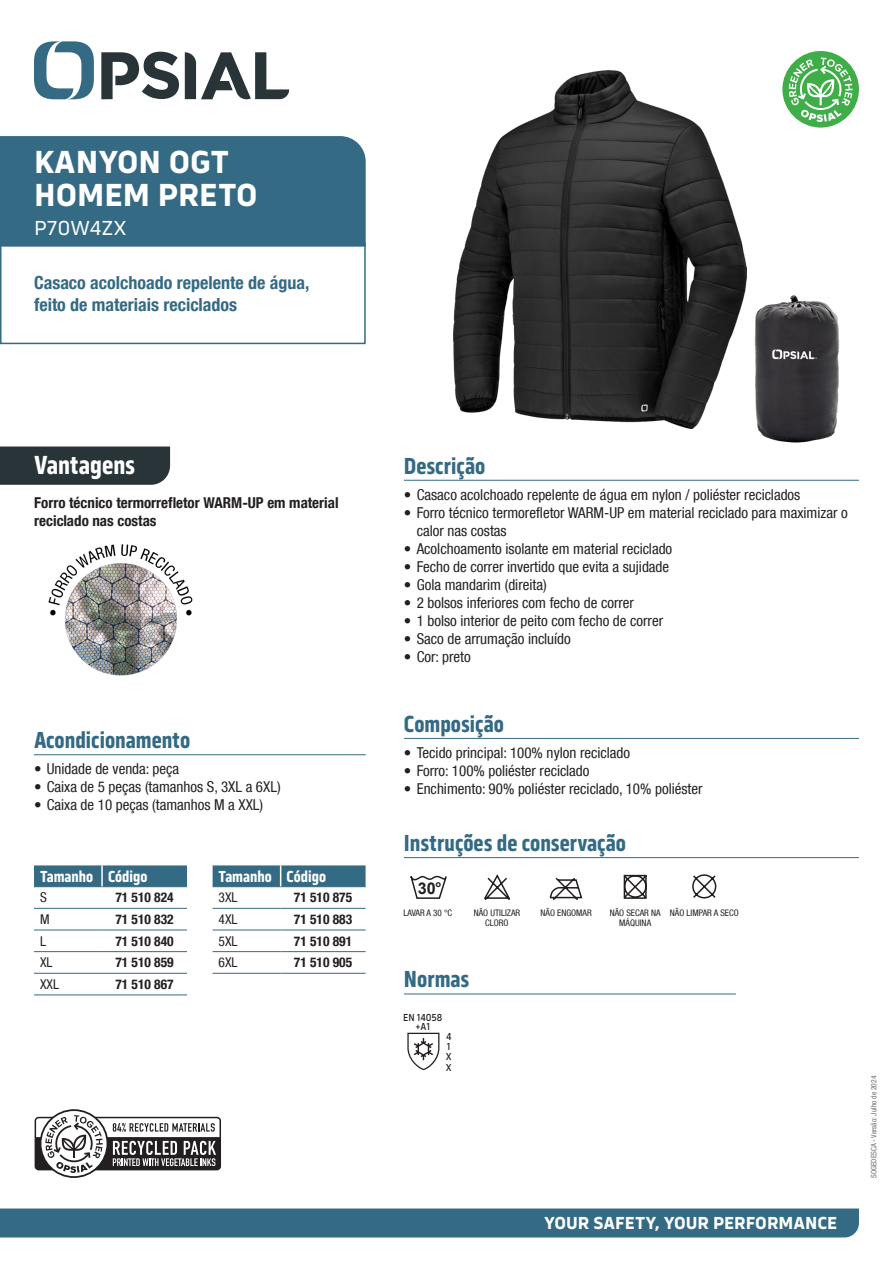
<style>
.page{position:relative;width:893px;height:1263px;background:#fff}
.page>*{position:absolute;margin:0;border:0;box-sizing:border-box;transform-origin:0 0}
.NOM_PRODUIT_NC{font:700 33px/33px "Serca";color:#fff}
.Benefices{font:700 27px "Serca Condensed";color:#fff}
.Sous-titres{font:700 24px "Serca Condensed";color:#346a84}
.Code_P{font:21px "Serca";letter-spacing:-.01em;color:#fff}
.PLUS_PRODUIT{font:700 condensed 18px/21.6px "Helvetica Neue LT Com";color:#346a84}
.t1{font:700 18px "Serca";color:#fff}
.tableauTitre{font:700 16.5px "Serca Condensed";color:#fff}
.t2{font:700 16.2px "Arial";color:#231f20}
.t3{font:condensed 15px/18px "Helvetica Neue LT Com";color:#231f20}
.Puces_benefices{font:700 condensed 15px/18px "Helvetica Neue LT Com";color:#231f20}
.TableauCode{font:700 condensed 13.5px "Helvetica Neue LT Com";color:#231f20}
.tableau{font:condensed 13.5px "Helvetica Neue LT Com";color:#231f20}
.t4{font:500 10.5px/10.1px "Serca";color:#231f20;text-align:center;scale:.88 1}
.Puces_texte_regular{font:condensed 9px/10.5px "Helvetica Neue LT Com";color:#231f20;text-align:center}
.Date{font:condensed 7.5px "Helvetica Neue LT Com";color:#6c6d70}
</style>
<div class="page">
<svg style="left:34px;top:41px;width:60px;height:58px"></svg>
<svg style="left:185px;top:52px;width:104px;height:48px"></svg>
<svg style="left:101px;top:52px;width:78px;height:47px"></svg>
<div style="left:0;top:1208px;width:859px;height:29px;background:#346a84"></div>
<hr style="left:34px;top:754px;width:332px;height:1px;background:#346a84">
<div style="left:34px;top:865px;width:153px;height:21px;background:#346a84"></div>
<hr style="left:34px;top:886px;width:68px;height:1px;background:#346a84">
<hr style="left:102px;top:886px;width:85px;height:1px;background:#346a84">
<hr style="left:34px;top:908px;width:68px;height:1px;background:#346a84">
<hr style="left:102px;top:908px;width:85px;height:1px;background:#346a84">
<hr style="left:34px;top:930px;width:68px;height:1px;background:#346a84">
<hr style="left:102px;top:930px;width:85px;height:1px;background:#346a84">
<hr style="left:34px;top:951px;width:68px;height:1px;background:#346a84">
<hr style="left:102px;top:951px;width:85px;height:1px;background:#346a84">
<hr style="left:34px;top:973px;width:68px;height:1px;background:#346a84">
<hr style="left:102px;top:973px;width:85px;height:1px;background:#346a84">
<hr style="left:34px;top:994px;width:68px;height:1px;background:#346a84">
<hr style="left:102px;top:994px;width:85px;height:1px;background:#346a84">
<hr style="left:101px;top:865px;width:2px;height:21px;background:#fff">
<hr style="left:213px;top:908px;width:68px;height:1px;background:#346a84">
<hr style="left:281px;top:908px;width:85px;height:1px;background:#346a84">
<hr style="left:213px;top:973px;width:68px;height:1px;background:#346a84">
<hr style="left:281px;top:973px;width:85px;height:1px;background:#346a84">
<svg style="left:213px;top:865px;width:153px;height:22px;background:#3b6f88"></svg>
<hr style="left:213px;top:930px;width:68px;height:1px;background:#346a84">
<hr style="left:281px;top:930px;width:85px;height:1px;background:#346a84">
<hr style="left:213px;top:951px;width:68px;height:1px;background:#346a84">
<hr style="left:281px;top:951px;width:85px;height:1px;background:#346a84">
<hr style="left:404px;top:480px;width:455px;height:1px;background:#346a84">
<hr style="left:404px;top:738px;width:455px;height:1px;background:#346a84">
<div style="left:0;top:446px;width:170px;height:39px;background:#293439"></div>
<div style="left:0;top:242px;width:366px;height:102px;border:2px solid #346a84"></div>
<div style="left:0;top:136px;width:366px;height:111px;background:#346a84"></div>
<img style="left:48px;top:544px;width:145px;height:132px">
<hr style="left:404px;top:857px;width:455px;height:1px;background:#346a84">
<svg style="left:410px;top:875px;width:37px;height:24px"></svg>
<svg style="left:623px;top:874px;width:24px;height:25px"></svg>
<svg style="left:692px;top:874px;width:25px;height:25px"></svg>
<svg style="left:549px;top:877px;width:34px;height:24px"></svg>
<svg style="left:483px;top:874px;width:28px;height:27px"></svg>
<img style="left:453px;top:70px;width:294px;height:358px">
<img style="left:754px;top:295px;width:86px;height:148px">
<div style="left:782px;top:51px;width:77px;height:77px;background:#3fae49;border-radius:50%"></div>
<svg style="left:789px;top:57px;width:64px;height:65px"></svg>
<svg style="left:34px;top:1109px;width:187px;height:69px"></svg>
<hr style="left:404px;top:993px;width:332px;height:1px;background:#346a84">
<svg style="left:407px;top:1033px;width:32px;height:37px"></svg>
<p class="NOM_PRODUIT_NC" style="left:34px;top:145px;width:225px">KANYON OGT<br>HOMEM PRETO</p>
<p class="Code_P" style="left:34px;top:216px;width:94px">P70W4ZX</p>
<p class="PLUS_PRODUIT" style="left:34px;top:272px;width:277px">Casaco acolchoado repelente de água, feito de materiais reciclados</p>
<p class="Benefices" style="left:34px;top:449px;width:102px">Vantagens</p>
<p class="Puces_benefices" style="left:34px;top:494px;width:306px">Forro técnico termorrefletor WARM-UP em material reciclado nas costas</p>
<p class="Sous-titres" style="left:34px;top:726px;width:158px">Acondicionamento</p>
<p class="t3" style="left:34px;top:760px;width:147px">• Unidade de venda: peça</p>
<p class="t3" style="left:34px;top:778px;width:248px">• Caixa de 5 peças (tamanhos S, 3XL a 6XL)</p>
<p class="t3" style="left:34px;top:796px;width:231px">• Caixa de 10 peças (tamanhos M a XXL)</p>
<p class="tableauTitre" style="left:40px;top:867px;width:55px">Tamanho</p>
<p class="tableauTitre" style="left:108px;top:867px;width:41px">Código</p>
<p class="tableau" style="left:40px;top:890px;width:8px">S</p>
<p class="TableauCode" style="left:115px;top:889px;width:60px">71 510 824</p>
<p class="tableau" style="left:40px;top:911px;width:11px">M</p>
<p class="TableauCode" style="left:115px;top:911px;width:60px">71 510 832</p>
<p class="tableau" style="left:40px;top:933px;width:7px">L</p>
<p class="TableauCode" style="left:115px;top:933px;width:60px">71 510 840</p>
<p class="tableau" style="left:40px;top:954px;width:14px">XL</p>
<p class="TableauCode" style="left:115px;top:954px;width:60px">71 510 859</p>
<p class="tableau" style="left:40px;top:976px;width:20px">XXL</p>
<p class="TableauCode" style="left:115px;top:976px;width:60px">71 510 867</p>
<p class="tableauTitre" style="left:219px;top:867px;width:55px">Tamanho</p>
<p class="tableauTitre" style="left:287px;top:867px;width:41px">Código</p>
<p class="tableau" style="left:219px;top:890px;width:20px">3XL</p>
<p class="TableauCode" style="left:294px;top:889px;width:60px">71 510 875</p>
<p class="tableau" style="left:219px;top:911px;width:20px">4XL</p>
<p class="TableauCode" style="left:294px;top:911px;width:60px">71 510 883</p>
<p class="tableau" style="left:219px;top:933px;width:20px">5XL</p>
<p class="TableauCode" style="left:294px;top:933px;width:60px">71 510 891</p>
<p class="tableau" style="left:219px;top:954px;width:20px">6XL</p>
<p class="TableauCode" style="left:294px;top:954px;width:60px">71 510 905</p>
<p class="Sous-titres" style="left:404px;top:452px;width:83px">Descrição</p>
<p class="t3" style="left:404px;top:485px;width:398px">• Casaco acolchoado repelente de água em nylon / poliéster reciclados</p>
<p class="t3" style="left:417px;top:503px;width:432px;text-indent:-13px">• Forro técnico termorefletor WARM-UP em material reciclado para maximizar o calor nas costas</p>
<p class="t3" style="left:404px;top:539px;width:270px">• Acolchoamento isolante em material reciclado</p>
<p class="t3" style="left:404px;top:557px;width:267px">• Fecho de correr invertido que evita a sujidade</p>
<p class="t3" style="left:404px;top:575px;width:144px">• Gola mandarim (direita)</p>
<p class="t3" style="left:404px;top:593px;width:232px">• 2 bolsos inferiores com fecho de correr</p>
<p class="t3" style="left:404px;top:611px;width:261px">• 1 bolso interior de peito com fecho de correr</p>
<p class="t3" style="left:404px;top:629px;width:168px">• Saco de arrumação incluído</p>
<p class="t3" style="left:404px;top:647px;width:68px">• Cor: preto</p>
<p class="Sous-titres" style="left:404px;top:710px;width:102px">Composição</p>
<p class="t3" style="left:404px;top:743px;width:228px">• Tecido principal: 100% nylon reciclado</p>
<p class="t3" style="left:404px;top:761px;width:187px">• Forro: 100% poliéster reciclado</p>
<p class="t3" style="left:404px;top:779px;width:300px">• Enchimento: 90% poliéster reciclado, 10% poliéster</p>
<p class="Sous-titres" style="left:404px;top:829px;width:224px">Instruções de conservação</p>
<p class="t2" style="left:418px;top:877px;width:25px">30°</p>
<p class="Puces_texte_regular" style="left:403px;top:907px;width:50px">LAVAR A 30 °C</p>
<p class="Puces_texte_regular" style="left:474px;top:907px;width:48px">NÃO UTILIZAR</p>
<p class="Puces_texte_regular" style="left:540px;top:907px;width:53px">NÃO ENGOMAR</p>
<p class="Puces_texte_regular" style="left:485px;top:918px;width:25px">CLORO</p>
<p class="Puces_texte_regular" style="left:610px;top:907px;width:52px">NÃO SECAR NA<br>MÁQUINA</p>
<p class="Puces_texte_regular" style="left:670px;top:907px;width:70px">NÃO LIMPAR A SECO</p>
<p class="Sous-titres" style="left:404px;top:965px;width:67px">Normas</p>
<p class="t4" style="left:403px;top:1012px;width:46px;line-height:9px">EN 14058 +A1</p>
<p class="t4" style="left:446px;top:1032px;width:8px;text-align:justify">4<br>1<br>X X</p>
<p class="t1" style="left:544px;top:1212px;width:295px">YOUR SAFETY, YOUR PERFORMANCE</p>
<p class="Date" style="left:869px;top:1178px;width:104px;rotate:-90deg">SOGEDESCA - Versão: Julho de 2024</p>
</div>
